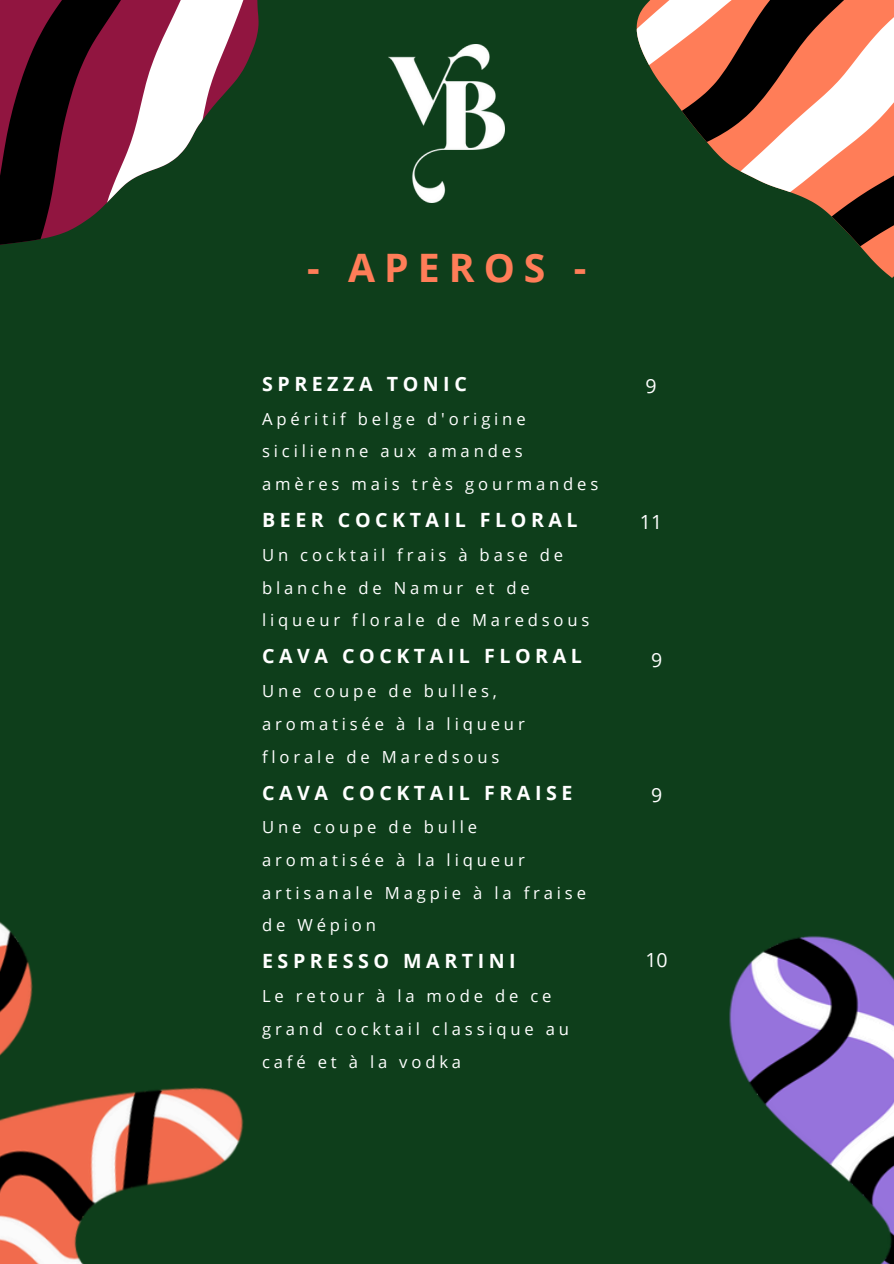
<style>
.page{position:relative;width:894px;height:1264px;background:#fff}
.page>*{position:absolute;margin:0;border:0;box-sizing:border-box;transform-origin:0 0}
.t1{font:700 39.15px "Open Sans";letter-spacing:.23em;color:#ff7d58}
.t2{font:700 19.65px "Open Sans";letter-spacing:.23em;color:#fff}
.t3{font:19.5px "Open Sans";color:#fff}
.t4{font:16.65px/32.7px "Open Sans";letter-spacing:.23em;color:#fff}
</style>
<div class="page">
<div style="left:0;top:0;width:893px;height:1263px;background:#0e3e1b"></div>
<svg style="left:636px;top:0;width:257px;height:278px"></svg>
<svg style="left:25px;top:0;width:116px;height:242px;fill:#911540"></svg>
<svg style="left:141px;top:0;width:117px;height:175px"></svg>
<svg style="left:0;top:0;width:25px;height:245px"></svg>
<img style="left:388px;top:45px;width:116px;height:157px">
<img style="left:729px;top:936px;width:164px;height:327px">
<img style="left:0;top:921px;width:244px;height:342px">
<p class="t1" style="left:307px;top:240px;width:280px">- APEROS -</p>
<p class="t2" style="left:262px;top:370px;width:206px">SPREZZA TONIC</p>
<p class="t4" style="left:262px;top:402px;width:337px">Apéritif belge d'origine sicilienne aux amandes amères mais très gourmandes</p>
<p class="t2" style="left:262px;top:506px;width:317px">BEER COCKTAIL FLORAL</p>
<p class="t4" style="left:262px;top:538px;width:329px">Un cocktail frais à base de blanche de Namur et de liqueur florale de Maredsous</p>
<p class="t2" style="left:262px;top:642px;width:321px">CAVA COCKTAIL FLORAL</p>
<p class="t4" style="left:262px;top:674px;width:264px">Une coupe de bulles, aromatisée à la liqueur florale de Maredsous</p>
<p class="t2" style="left:262px;top:778px;width:311px">CAVA COCKTAIL FRAISE</p>
<p class="t4" style="left:262px;top:810px;width:325px">Une coupe de bulle aromatisée à la liqueur artisanale Magpie à la fraise de Wépion</p>
<p class="t2" style="left:262px;top:947px;width:255px">ESPRESSO MARTINI</p>
<p class="t4" style="left:262px;top:979px;width:308px">Le retour à la mode de ce grand cocktail classique au café et à la vodka</p>
<p class="t3" style="left:645px;top:372px;width:13px">9</p>
<p class="t3" style="left:639px;top:508px;width:24px">11</p>
<p class="t3" style="left:651px;top:645px;width:13px">9</p>
<p class="t3" style="left:651px;top:781px;width:13px">9</p>
<p class="t3" style="left:645px;top:945px;width:24px">10</p>
</div>
